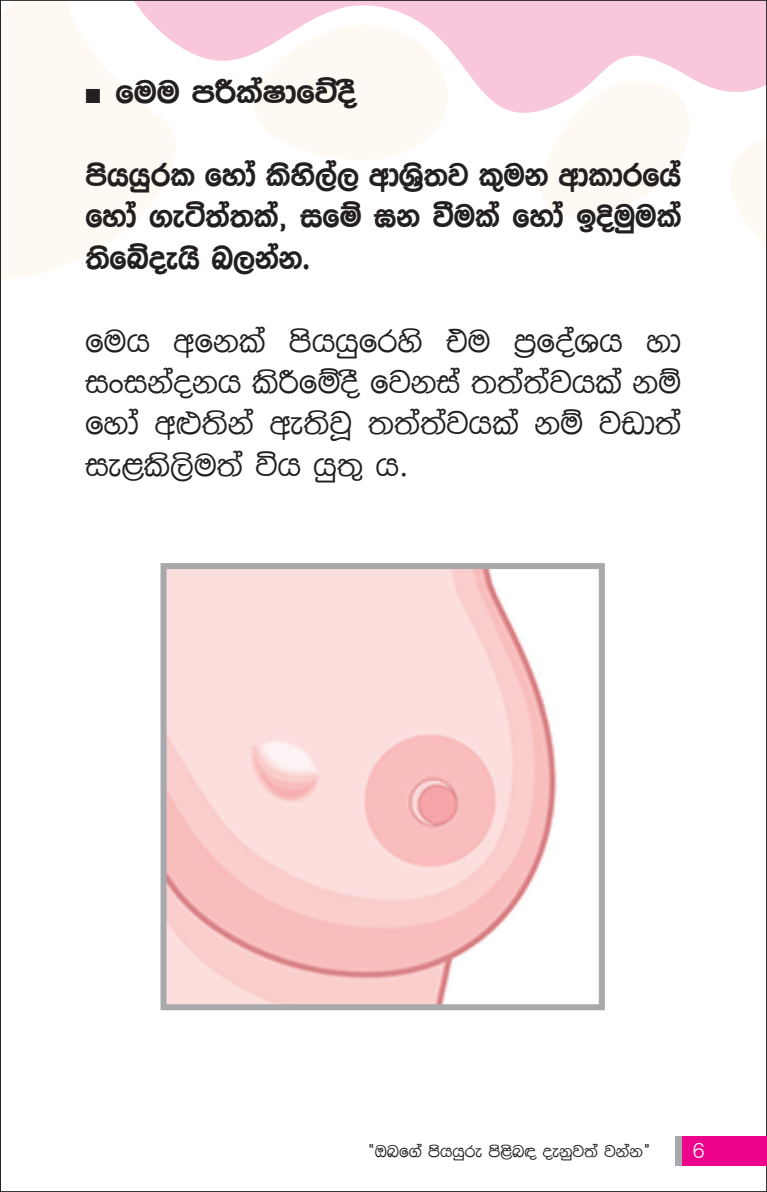
<style>
.page{position:relative;width:767px;height:1192px;background:#fff}
.page>*{position:absolute;margin:0;border:0;box-sizing:border-box;transform-origin:0 0}
.t1{font:34.5px/41.4px "FM Malithix";color:#231f20;text-align:justify}
.t2{font:34.5px/41.4px "FM Ganganeex";color:#231f20;text-align:justify;scale:.93 1}
.t3{font:34.5px "FM Ganganeex";color:#231f20}
.t4{font:24px "FM Malithix";color:#fff}
.t5{font:18px "FM Malithix";color:#231f20}
</style>
<div class="page">
<img style="left:167px;top:570px;width:390px;height:433px">
<svg style="left:269px;top:132px;width:163px;height:28px"></svg>
<svg style="left:542px;top:132px;width:147px;height:62px"></svg>
<svg style="left:143px;top:132px;width:33px;height:81px;fill:#fef9f3"></svg>
<svg style="left:731px;top:139px;width:33px;height:55px"></svg>
<svg style="left:143px;top:2px;width:621px;height:130px"></svg>
<svg style="left:542px;top:194px;width:222px;height:48px"></svg>
<svg style="left:0;top:0;width:143px;height:1191px"></svg>
<div style="left:160px;top:563px;width:444px;height:447px;border:6px solid #a8a9ad"></div>
<div style="left:681px;top:1135px;width:85px;height:30px;background:#ed028c"></div>
<div style="left:674px;top:1135px;width:7px;height:30px;background:#a8a9ad"></div>
<p class="t3" style="left:86px;top:74px;width:294px">• fuu mÍlaIdfõoS</p>
<p class="t2" style="left:86px;top:155px;width:642px">mshhqrl fyda lsys,a, wdYs%;j l=uk wdldrfha fyda .eá;a;la" ifï &gt;k ùula fyda bÈuqula ;sfíoehsn,kak'</p>
<p class="t1" style="left:86px;top:320px;width:597px">fuh wfkla mshhqfrystu m%foaYh yd ixikaokh lsÍfïoSfjkia ;;a;ajhla kï fyda w¿;ska we;sjQ;;a;ajhla kï jvd;a ie&lt;ls,su;a úh hq;= h'</p>
<p class="t5" style="left:368px;top:1141px;width:282px">—Tnf.a mshhqre ms&lt;sn| oekqj;a jkak˜</p>
<p class="t4" style="left:692px;top:1138px;width:13px">6</p>
</div>
